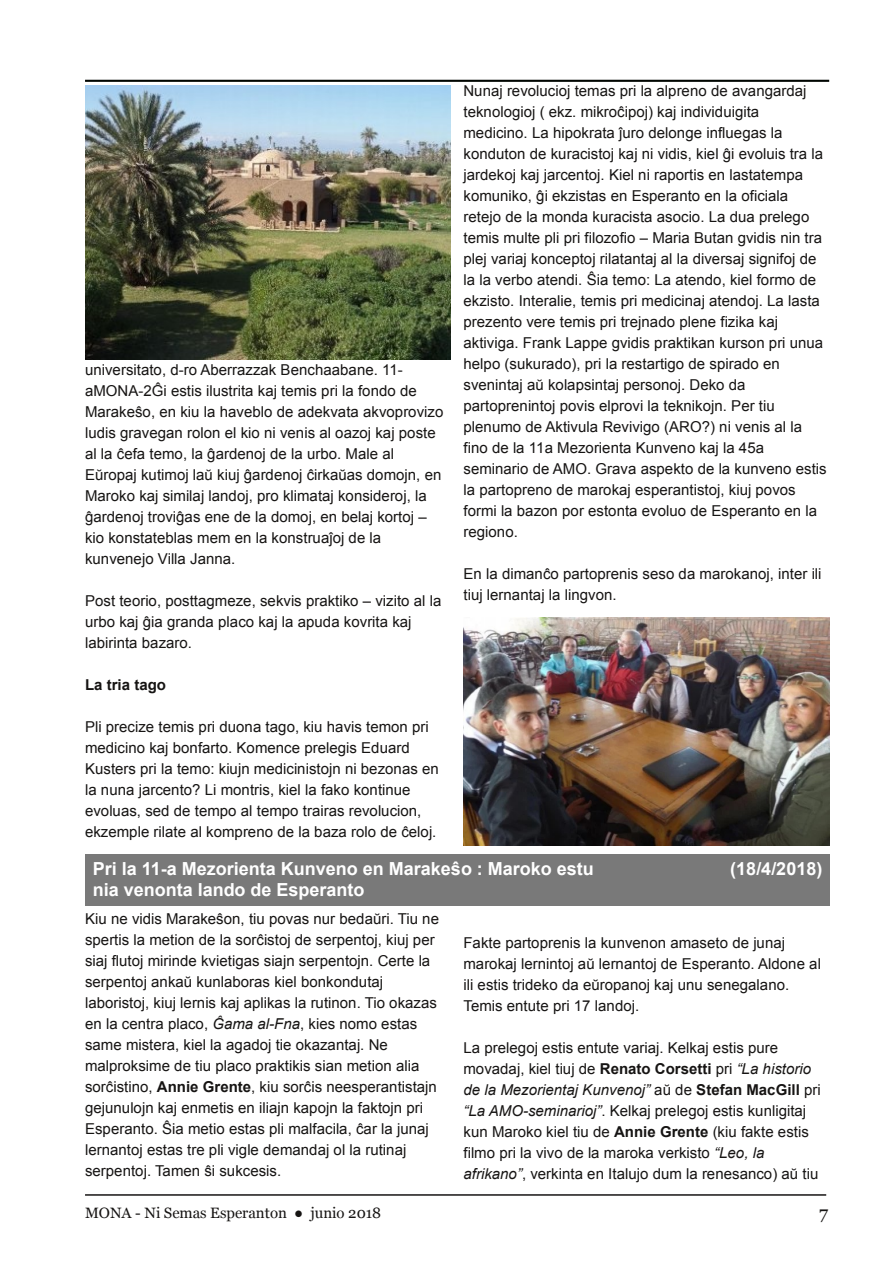
<style>
.page{position:relative;width:893px;height:1263px;background:#fff}
.page>*{position:absolute;margin:0;border:0;box-sizing:border-box;transform-origin:0 0}
.t1{font:700 18px/21px "Arial";color:#fff}
.t2{font:18px "Georgia";color:#161413}
.t3{font:15px/21px "Arial";letter-spacing:.005em;color:#161413}
.t4{font:15px "Georgia";color:#161413}
.t5{font:700 15px "Arial";color:#161413}
.s1{font-style:italic}
.s2{font-weight:700}
</style>
<div class="page">
<hr style="left:85px;top:1194px;width:741px;height:2px;background:#161413">
<hr style="left:85px;top:80px;width:744px;height:2px;background:#000501">
<img style="left:85px;top:85px;width:366px;height:274px">
<img style="left:463px;top:618px;width:366px;height:227px">
<div style="left:85px;top:855px;width:744px;height:51px;background:#797979"></div>
<p class="t3" style="left:85px;top:359px;width:360px">universitato, d-ro Aberrazzak Benchaabane. 11- aMONA-2Ĝi estis ilustrita kaj temis pri la fondo de Marakeŝo, en kiu la haveblo de adekvata akvoprovizo ludis gravegan rolon el kio ni venis al oazoj kaj poste al la ĉefa temo, la ĝardenoj de la urbo. Male al Eŭropaj kutimoj laŭ kiuj ĝardenoj ĉirkaŭas domojn, en Maroko kaj similaj landoj, pro klimataj konsideroj, la ĝardenoj troviĝas ene de la domoj, en belaj kortoj – kio konstateblas mem en la konstruaĵoj de la kunvenejo Villa Janna.</p>
<p class="t3" style="left:85px;top:590px;width:358px">Post teorio, posttagmeze, sekvis praktiko – vizito al la urbo kaj ĝia granda placo kaj la apuda kovrita kaj labirinta bazaro.</p>
<p class="t5" style="left:85px;top:676px;width:82px">La tria tago</p>
<p class="t3" style="left:85px;top:716px;width:355px">Pli precize temis pri duona tago, kiu havis temon pri medicino kaj bonfarto. Komence prelegis Eduard Kusters pri la temo: kiujn medicinistojn ni bezonas en la nuna jarcento? Li montris, kiel la fako kontinue evoluas, sed de tempo al tempo trairas revolucion, ekzemple rilate al kompreno de la baza rolo de ĉeloj.</p>
<p class="t3" style="left:463px;top:80px;width:365px">Nunaj revolucioj temas pri la alpreno de avangardaj teknologioj ( ekz. mikroĉipoj) kaj individuigita medicino. La hipokrata ĵuro delonge influegas la konduton de kuracistoj kaj ni vidis, kiel ĝi evoluis tra la jardekoj kaj jarcentoj. Kiel ni raportis en lastatempa komuniko, ĝi ekzistas en Esperanto en la oficiala retejo de la monda kuracista asocio. La dua prelego temis multe pli pri filozofio – Maria Butan gvidis nin tra plej variaj konceptoj rilatantaj al la diversaj signifoj de la la verbo atendi. Ŝia temo: La atendo, kiel formo de ekzisto. Interalie, temis pri medicinaj atendoj. La lasta prezento vere temis pri trejnado plene fizika kaj aktiviga. Frank Lappe gvidis praktikan kurson pri unua helpo (sukurado), pri la restartigo de spirado en svenintaj aŭ kolapsintaj personoj. Deko da partoprenintoj povis elprovi la teknikojn. Per tiu plenumo de Aktivula Revivigo (ARO?) ni venis al la fino de la 11a Mezorienta Kunveno kaj la 45a seminario de AMO. Grava aspekto de la kunveno estis la partopreno de marokaj esperantistoj, kiuj povos formi la bazon por estonta evoluo de Esperanto en la regiono.</p>
<p class="t3" style="left:463px;top:563px;width:360px">En la dimanĉo partoprenis seso da marokanoj, inter ili tiuj lernantaj la lingvon.</p>
<p class="t1" style="left:93px;top:858px;width:503px">Pri la 11-a Mezorienta Kunveno en Marakeŝo : Maroko estu nia venonta lando de Esperanto</p>
<p class="t1" style="left:730px;top:858px;width:94px">(18/4/2018)</p>
<p class="t3" style="left:85px;top:908px;width:355px">Kiu ne vidis Marakeŝon, tiu povas nur bedaŭri. Tiu ne spertis la metion de la sorĉistoj de serpentoj, kiuj per siaj flutoj mirinde kvietigas siajn serpentojn. Certe la serpentoj ankaŭ kunlaboras kiel bonkondutaj laboristoj, kiuj lernis kaj aplikas la rutinon. Tio okazas en la centra placo, <span class="s1">Ĝama al-Fna</span>, kies nomo estas same mistera, kiel la agadoj tie okazantaj. Ne malproksime de tiu placo praktikis sian metion alia sorĉistino, <span class="s2">Annie Grente</span>, kiu sorĉis neesperantistajn gejunulojn kaj enmetis en iliajn kapojn la faktojn pri Esperanto. Ŝia metio estas pli malfacila, ĉar la junaj lernantoj estas tre pli vigle demandaj ol la rutinaj serpentoj. Tamen ŝi sukcesis.</p>
<p class="t3" style="left:463px;top:932px;width:359px">Fakte partoprenis la kunvenon amaseto de junaj marokaj lernintoj aŭ lernantoj de Esperanto. Aldone al ili estis trideko da eŭropanoj kaj unu senegalano.<br>Temis entute pri 17 landoj.</p>
<p class="t3" style="left:463px;top:1037px;width:359px">La prelegoj estis entute variaj. Kelkaj estis pure movadaj, kiel tiuj de <span class="s2">Renato Corsetti</span> pri <span class="s1">“La historio de la Mezorientaj Kunvenoj”</span> aŭ de <span class="s2">Stefan MacGill</span> pri <span class="s1">“La AMO-seminarioj”</span>. Kelkaj prelegoj estis kunligitaj kun Maroko kiel tiu de <span class="s2">Annie Grente</span> (kiu fakte estis filmo pri la vivo de la maroka verkisto <span class="s1">“Leo, la afrikano”</span>, verkinta en Italujo dum la renesanco) aŭ tiu</p>
<p class="t4" style="left:85px;top:1204px;width:298px">MONA - Ni Semas Esperanton ● junio 2018</p>
<p class="t2" style="left:819px;top:1202px;width:11px">7</p>
</div>
